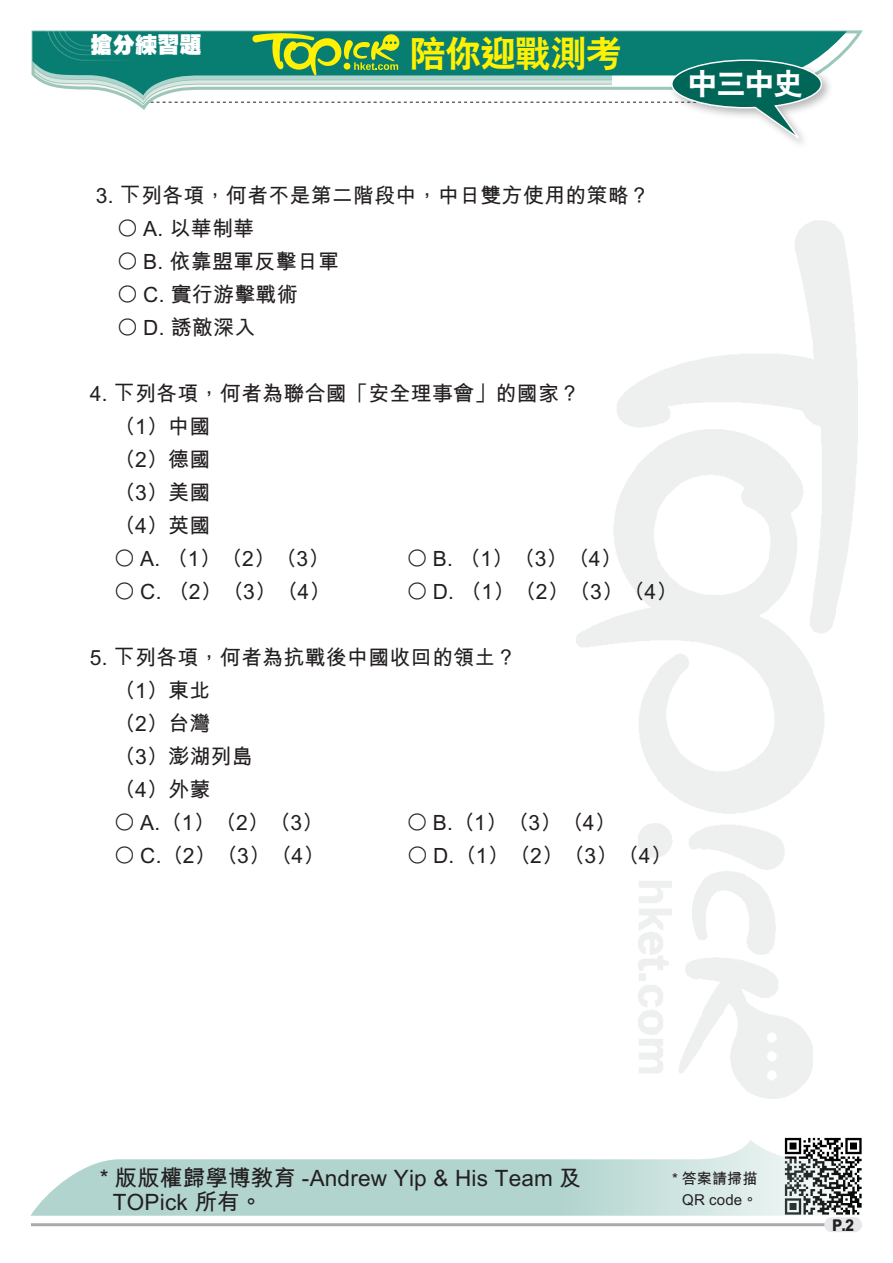
<style>
.page{position:relative;width:893px;height:1263px;background:#fff}
.page>*{position:absolute;margin:0;border:0;box-sizing:border-box;transform-origin:0 0}
.小題eq{font:36px "C Hei 2 Xbold HKSCS";letter-spacing:-.025em;color:#fff101}
.內文{font:30px "C Hei 2 Xbold HKSCS";color:#fff}
.sf_內文{font:22.5px "M Hei Bold HKSCS";letter-spacing:.01em;color:#231f20}
.小題{font:22.2px "C Hei Ultra Bold HKSCS";color:#fff}
.Ex_Questions{font:21px "M Hei Bold HKSCS";letter-spacing:.01em;color:#231f20}
.t1{font:16.2px "M Hei Xbold HKSCS";color:#231f20;scale:.9 1}
.sf_內文-2{font:15px "M Hei Bold HKSCS";letter-spacing:.01em;color:#231f20}
</style>
<div class="page">
<img style="left:784px;top:1137px;width:78px;height:71px">
<svg style="left:30px;top:1140px;width:831px;height:76px;fill:#b4d5cf"></svg>
<hr style="left:31px;top:1223px;width:831px;height:3px;background:#a8a9ad">
<div style="left:824px;top:1217px;width:38px;height:15px;background:#e6e7e9;border-radius:7px"></div>
<svg style="left:823px;top:31px;width:24px;height:32px"></svg>
<div style="left:668px;top:56px;width:166px;height:94px;background:#231f20;opacity:.32"></div>
<svg style="left:31px;top:30px;width:792px;height:114px"></svg>
<p class="小題" style="left:91px;top:30px;width:113px">搶分練習題</p>
<p class="小題eq" style="left:410px;top:30px;width:213px">陪你迎戰測考</p>
<p class="內文" style="left:688px;top:64px;width:117px">中三中史</p>
<p class="Ex_Questions" style="left:96px;top:180px;width:556px">3. 下列各項，何者不是第二階段中，中日雙方使用的策略？</p>
<p class="Ex_Questions" style="left:117px;top:213px;width:139px">〇 A. 以華制華</p>
<p class="Ex_Questions" style="left:117px;top:246px;width:224px">〇 B. 依靠盟軍反擊日軍</p>
<p class="Ex_Questions" style="left:117px;top:279px;width:182px">〇 C. 實行游擊戰術</p>
<p class="Ex_Questions" style="left:117px;top:312px;width:140px">〇 D. 誘敵深入</p>
<p class="Ex_Questions" style="left:90px;top:378px;width:492px">4. 下列各項，何者為聯合國「安全理事會」的國家？</p>
<p class="Ex_Questions" style="left:114px;top:411px;width:98px">（1）中國</p>
<p class="Ex_Questions" style="left:114px;top:444px;width:98px">（2）德國</p>
<p class="Ex_Questions" style="left:114px;top:477px;width:98px">（3）美國</p>
<p class="Ex_Questions" style="left:114px;top:510px;width:98px">（4）英國</p>
<p class="Ex_Questions" style="left:114px;top:543px;width:217px">〇 A. （1）（2）（3）</p>
<p class="Ex_Questions" style="left:406px;top:543px;width:217px">〇 B. （1）（3）（4）</p>
<p class="Ex_Questions" style="left:114px;top:576px;width:218px">〇 C. （2）（3）（4）</p>
<p class="Ex_Questions" style="left:406px;top:576px;width:272px">〇 D. （1）（2）（3）（4）</p>
<p class="Ex_Questions" style="left:90px;top:642px;width:428px">5. 下列各項，何者為抗戰後中國收回的領土？</p>
<p class="Ex_Questions" style="left:114px;top:675px;width:98px">（1）東北</p>
<p class="Ex_Questions" style="left:114px;top:708px;width:98px">（2）台灣</p>
<p class="Ex_Questions" style="left:114px;top:741px;width:140px">（3）澎湖列島</p>
<p class="Ex_Questions" style="left:114px;top:774px;width:98px">（4）外蒙</p>
<p class="Ex_Questions" style="left:114px;top:807px;width:211px">〇 A.（1）（2）（3）</p>
<p class="Ex_Questions" style="left:406px;top:807px;width:211px">〇 B.（1）（3）（4）</p>
<p class="Ex_Questions" style="left:114px;top:840px;width:212px">〇 C.（2）（3）（4）</p>
<p class="Ex_Questions" style="left:407px;top:840px;width:266px">〇 D.（1）（2）（3）（4）</p>
<p class="sf_內文" style="left:100px;top:1161px;width:483px">* 版版權歸學博教育 -Andrew Yip &amp; His Team 及</p>
<p class="sf_內文" style="left:113px;top:1185px;width:151px">TOPick 所有。</p>
<p class="sf_內文-2" style="left:672px;top:1167px;width:87px">* 答案請掃描</p>
<p class="sf_內文-2" style="left:682px;top:1188px;width:77px">QR code。</p>
<p class="t1" style="left:832px;top:1214px;width:26px">P.2</p>
</div>
